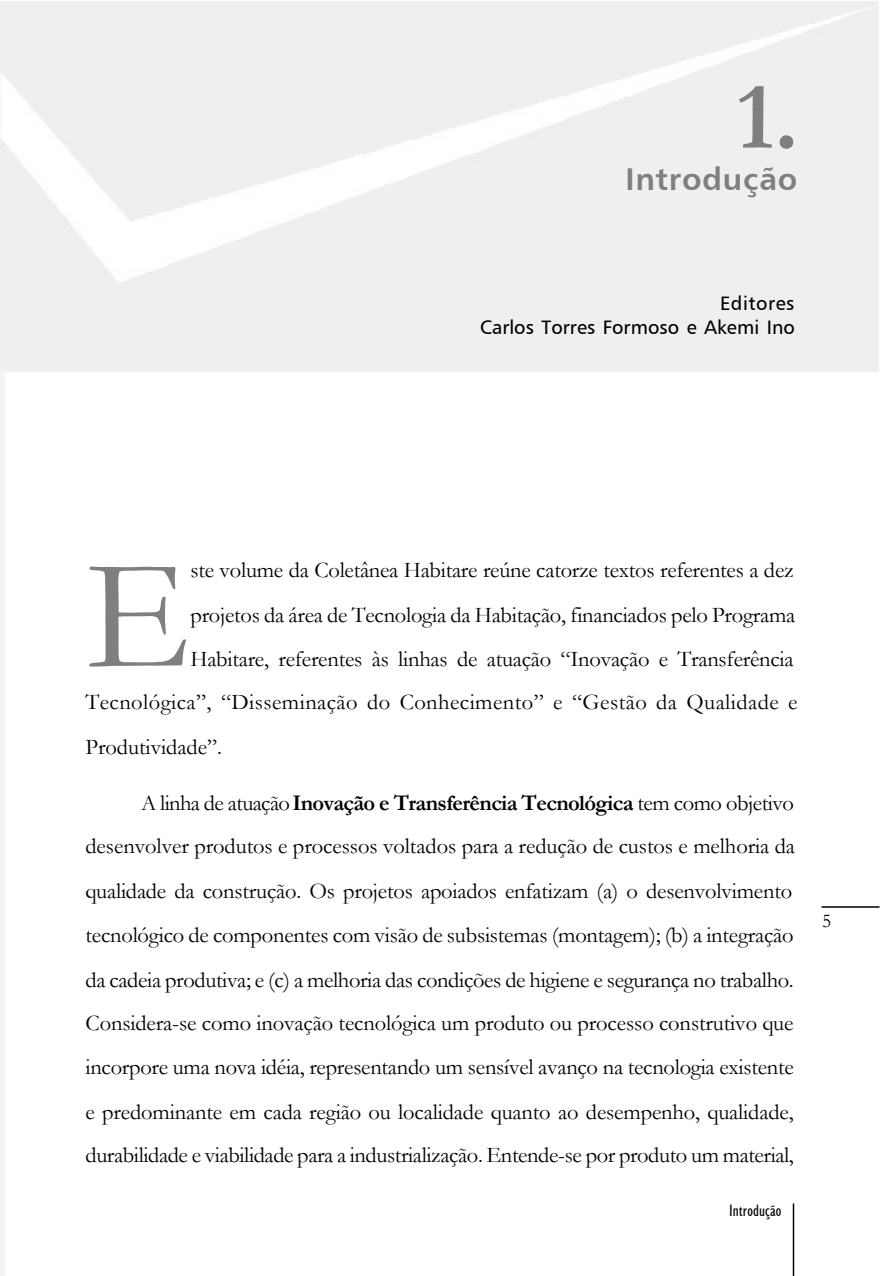
<style>
.page{position:relative;width:880px;height:1276px;background:#fff}
.page>*{position:absolute;margin:0;border:0;box-sizing:border-box;transform-origin:0 0}
.t1{font:159px "Garamond";color:#7f7f7f}
.t2{font:700 96px "Garamond";color:#7f7f7f}
.t3{font:700 31.6px "Humnst 777 BT";letter-spacing:.02em;color:#7f7f7f}
.t4{font:22.4px/44px "Garamond";letter-spacing:-.01em;color:#000}
.t5{font:22.4px "Garamond";letter-spacing:.02em;color:#000}
.t6{font:19.6px/24px "Humnst 777 BT";color:#000;text-align:right}
.t7{font:19.6px "Garamond";color:#000}
.t8{font:16.4px "Humanst 521 Cn BT";letter-spacing:.005em;color:#000}
.s1{font-weight:700}
</style>
<div class="page">
<hr style="left:822px;top:906px;width:57px;height:2px;background:#000">
<hr style="left:793px;top:1204px;width:1px;height:72px;background:#000">
<hr style="left:0;top:370px;width:4px;height:906px;background:#f3f3f3">
<h2 class="t2" style="left:736px;top:65px;width:64px">1.</h2>
<h3 class="t3" style="left:626px;top:160px;width:173px">Introdução</h3>
<p class="t6" style="left:480px;top:291px;width:316px">Editores<br>Carlos Torres Formoso e Akemi Ino</p>
<h1 class="t1" style="left:86px;top:531px;width:106px">E</h1>
<p class="t4" style="left:190px;top:548px;width:605px">ste volume da Coletânea Habitare reúne catorze textos referentes a dez</p>
<p class="t4" style="left:190px;top:593px;width:606px">projetos da área de Tecnologia da Habitação, financiados pelo Programa</p>
<p class="t4" style="left:190px;top:637px;width:605px">Habitare, referentes às linhas de atuação “Inovação e Transferência</p>
<p class="t5" style="left:86px;top:690px;width:714px">Tecnológica”, “Disseminação do Conhecimento” e “Gestão da Qualidade e</p>
<p class="t4" style="left:86px;top:725px;width:138px">Produtividade”.</p>
<p class="t4" style="left:86px;top:781px;width:711px;text-indent:56px">A linha de atuação <span class="s1">Inovação e Transferência Tecnológica</span> tem como objetivo desenvolver produtos e processos voltados para a redução de custos e melhoria da qualidade da construção. Os projetos apoiados enfatizam (a) o desenvolvimento tecnológico de componentes com visão de subsistemas (montagem); (b) a integração da cadeia produtiva; e (c) a melhoria das condições de higiene e segurança no trabalho.<br>Considera-se como inovação tecnológica um produto ou processo construtivo que incorpore uma nova idéia, representando um sensível avanço na tecnologia existente e predominante em cada região ou localidade quanto ao desempenho, qualidade, durabilidade e viabilidade para a industrialização. Entende-se por produto um material,</p>
<p class="t8" style="left:729px;top:1201px;width:54px">Introdução</p>
<p class="t7" style="left:822px;top:910px;width:11px">5</p>
</div>
